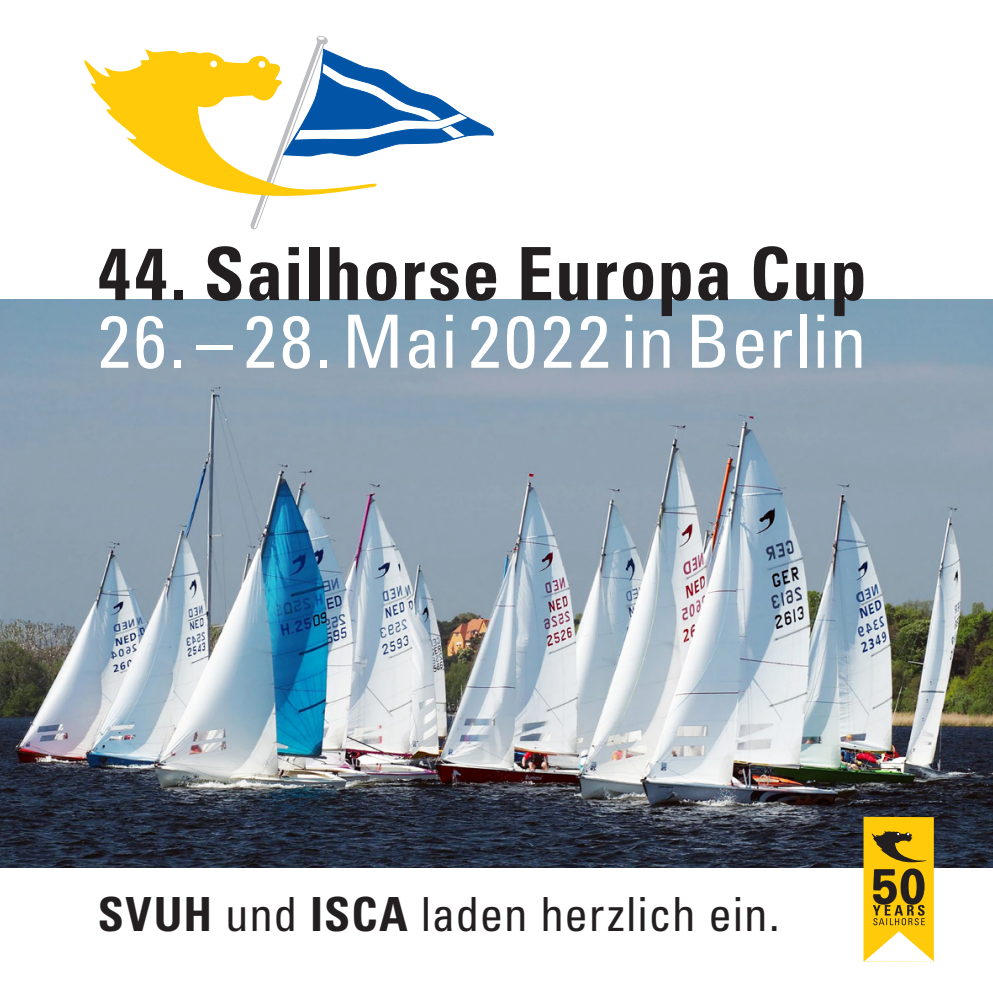
<style>
.page{position:relative;width:993px;height:993px;background:#fff}
.page>*{position:absolute;margin:0;border:0;box-sizing:border-box;transform-origin:0 0}
.t1{font:condensed 73.5px "Univers";letter-spacing:.015em;color:#fff}
.t2{font:700 condensed 73.5px "Univers";letter-spacing:.015em;color:#231f20}
.t3{font:700 48.12px "Univers";color:#231f20}
.t4{font:condensed 47.07px "Univers";letter-spacing:.015em;color:#231f20}
.s1{font-weight:700}
</style>
<div class="page">
<img style="left:0;top:299px;width:992px;height:567px">
<svg style="left:84px;top:49px;width:166px;height:145px;fill:#feca0a"></svg>
<svg style="left:250px;top:36px;width:244px;height:194px"></svg>
<svg style="left:210px;top:61px;width:7px;height:6px"></svg>
<div style="left:863px;top:816px;width:70px;height:145px;background:#feca0a"></div>
<svg style="left:863px;top:830px;width:70px;height:131px"></svg>
<p class="t2" style="left:98px;top:229px;width:770px">44. Sailhorse Europa Cup</p>
<p class="t1" style="left:98px;top:295px;width:770px">26. – 28. Mai 2022 in Berlin</p>
<p class="t4" style="left:98px;top:884px;width:683px"><span class="s1">SVUH</span> und <span class="s1">ISCA</span> laden herzlich ein.</p>
<p class="t3" style="left:871px;top:855px;width:56px">50</p>
</div>
